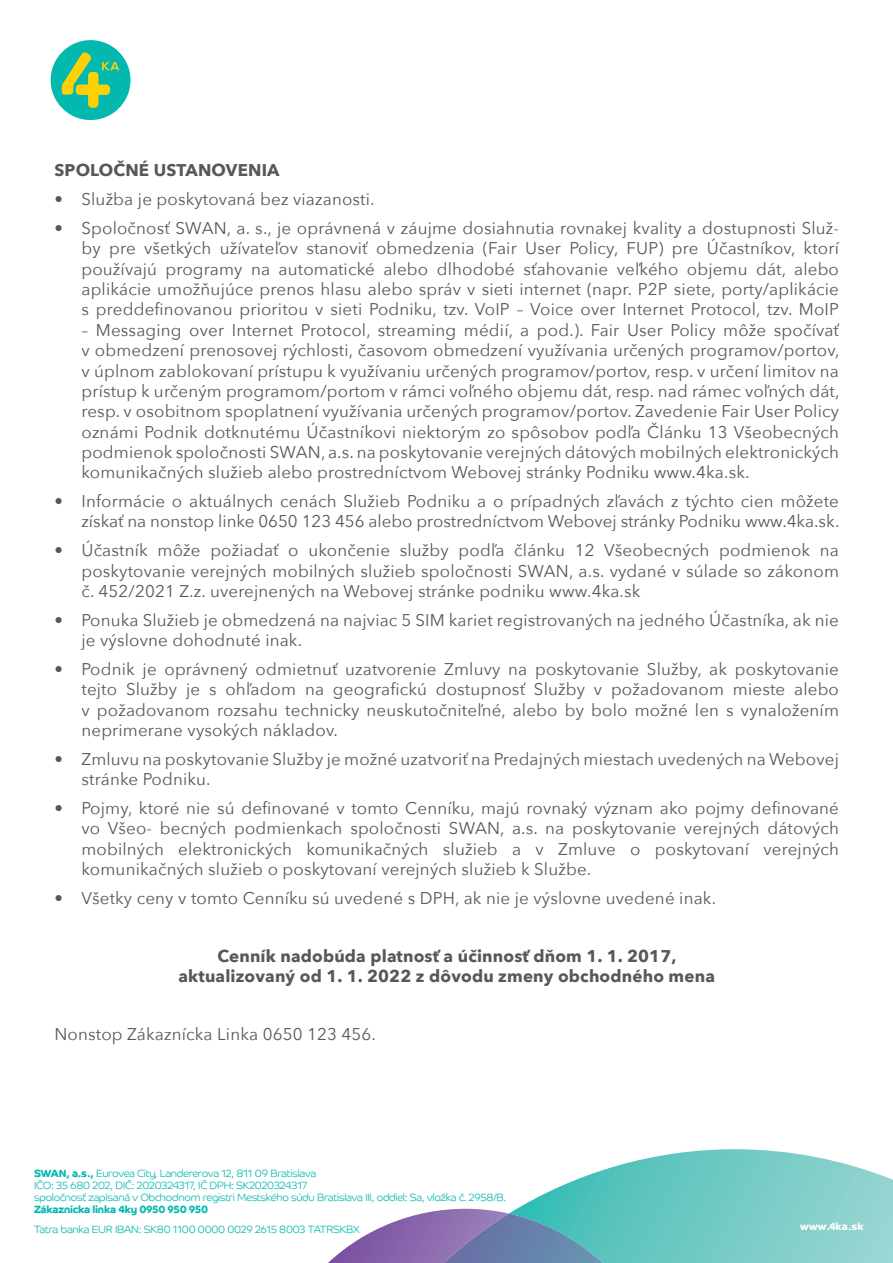
<style>
.page{position:relative;width:893px;height:1263px;background:#fff}
.page>*{position:absolute;margin:0;border:0;box-sizing:border-box;transform-origin:0 0}
.t1{font:16.95px/20.4px "Avenir Next";letter-spacing:.01em;color:#57585a;text-align:justify}
.t2{font:700 16.95px/20.4px "Avenir Next";letter-spacing:.01em;color:#57585a;text-align:center}
.t3{font:300 10.5px/12px "Co Headline";letter-spacing:-.02em;color:#03b9af}
.t4{font:700 10.5px "Co Headline";letter-spacing:-.02em;color:#03b9af}
.t5{font:700 10.5px "Co Headline";color:#fff}
.s1{font-weight:700}
</style>
<div class="page">
<svg style="left:328px;top:1149px;width:565px;height:114px"></svg>
<img style="left:444px;top:1213px;width:158px;height:50px">
<svg style="left:51px;top:40px;width:80px;height:80px"></svg>
<p class="t2" style="left:54px;top:160px;width:227px">SPOLOČNÉ USTANOVENIA</p>
<p class="t1" style="left:54px;top:188px;width:322px">• Služba je poskytovaná bez viazanosti.</p>
<p class="t1" style="left:81px;top:217px;width:759px;text-indent:-27px">• Spoločnosť SWAN, a. s., je oprávnená v záujme dosiahnutia rovnakej kvality a dostupnosti Služ&shy;by pre všetkých užívateľov stanoviť obmedzenia (Fair User Policy, FUP) pre Účastníkov, ktorí používajú programy na automatické alebo dlhodobé sťahovanie veľkého objemu dát, alebo aplikácie umožňujúce prenos hlasu alebo správ v sieti internet (napr. P2P siete, porty/aplikácie s preddefinovanou prioritou v sieti Podniku, tzv. VoIP – Voice over Internet Protocol, tzv. MoIP</p>
<p class="t1" style="left:81px;top:319px;width:759px">– Messaging over Internet Protocol, streaming médií, a pod.). Fair User Policy môže spočívať v obmedzení prenosovej rýchlosti, časovom obmedzení využívania určených programov/portov, v úplnom zablokovaní prístupu k využívaniu určených programov/portov, resp. v určení limitov na prístup k určeným programom/portom v rámci voľného objemu dát, resp. nad rámec voľných dát, resp. v osobitnom spoplatnení využívania určených programov/portov. Zavedenie Fair User Policy oznámi Podnik dotknutému Účastníkovi niektorým zo spôsobov podľa Článku 13 Všeobecných podmienok spoločnosti SWAN, a.s. na poskytovanie verejných dátových mobilných elektronických komunikačných služieb alebo prostredníctvom Webovej stránky Podniku www.4ka.sk.</p>
<p class="t1" style="left:54px;top:490px;width:786px;text-align:right">• Informácie o aktuálnych cenách Služieb Podniku a o prípadných zľavách z týchto cien môžete získať na nonstop linke 0650 123 456 alebo prostredníctvom Webovej stránky Podniku www.4ka.sk.</p>
<p class="t1" style="left:81px;top:539px;width:759px;text-indent:-27px">• Účastník môže požiadať o ukončenie služby podľa článku 12 Všeobecných podmienok na poskytovanie verejných mobilných služieb spoločnosti SWAN, a.s. vydané v súlade so zákonom č. 452/2021 Z.z. uverejnených na Webovej stránke podniku www.4ka.sk</p>
<p class="t1" style="left:81px;top:609px;width:759px;text-indent:-27px">• Ponuka Služieb je obmedzená na najviac 5 SIM kariet registrovaných na jedného Účastníka, ak nie je výslovne dohodnuté inak.</p>
<p class="t1" style="left:81px;top:658px;width:759px;text-indent:-27px">• Podnik je oprávnený odmietnuť uzatvorenie Zmluvy na poskytovanie Služby, ak poskytovanie tejto Služby je s ohľadom na geografickú dostupnosť Služby v požadovanom mieste alebo v požadovanom rozsahu technicky neuskutočniteľné, alebo by bolo možné len s vynaložením neprimerane vysokých nákladov.</p>
<p class="t1" style="left:81px;top:748px;width:759px;text-indent:-27px">• Zmluvu na poskytovanie Služby je možné uzatvoriť na Predajných miestach uvedených na Webovej stránke Podniku.</p>
<p class="t1" style="left:81px;top:797px;width:759px;text-indent:-27px">• Pojmy, ktoré nie sú definované v tomto Cenníku, majú rovnaký význam ako pojmy definované vo Všeo- becných podmienkach spoločnosti SWAN, a.s. na poskytovanie verejných dátových mobilných elektronických komunikačných služieb a v Zmluve o poskytovaní verejných komunikačných služieb o poskytovaní verejných služieb k Službe.</p>
<p class="t1" style="left:54px;top:887px;width:663px">• Všetky ceny v tomto Cenníku sú uvedené s DPH, ak nie je výslovne uvedené inak.</p>
<p class="t2" style="left:179px;top:945px;width:538px">Cenník nadobúda platnosť a účinnosť dňom 1. 1. 2017, aktualizovaný od 1. 1. 2022 z dôvodu zmeny obchodného mena</p>
<p class="t1" style="left:54px;top:1023px;width:323px">Nonstop Zákaznícka Linka 0650 123 456.</p>
<p class="t3" style="left:34px;top:1167px;width:474px"><span class="s1">SWAN, a.s.,</span> Eurovea City, Landererova 12, 811 09 Bratislava<br>IČO: 35 680 202, DIČ: 2020324317, IČ DPH: SK2020324317<br>spoločnosť zapísaná v Obchodnom registri Mestského súdu Bratislava III, oddiel: Sa, vložka č. 2958/B.</p>
<p class="t4" style="left:34px;top:1203px;width:176px">Zákaznícka linka 4ky 0950 950 950</p>
<p class="t3" style="left:34px;top:1223px;width:327px">Tatra banka EUR IBAN: SK80 1100 0000 0029 2615 8003 TATRSKBX</p>
<p class="t5" style="left:800px;top:1220px;width:65px">www.4ka.sk</p>
</div>
